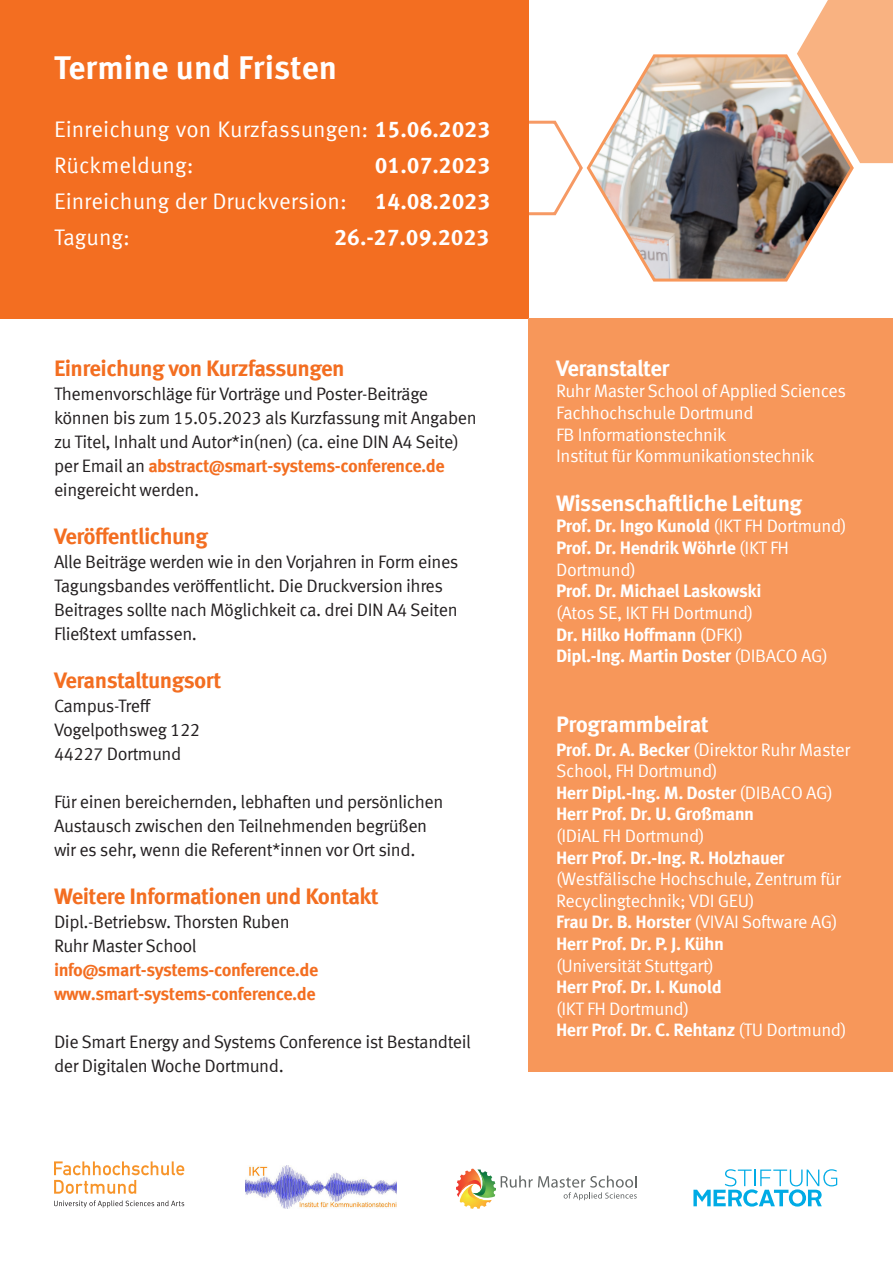
<style>
.page{position:relative;width:893px;height:1263px;background:#fff}
.page>*{position:absolute;margin:0;border:0;box-sizing:border-box;transform-origin:0 0}
.t1{font:700 33px "Meta Offc Pro";color:#fff}
.t2{font:22.5px/36px "Meta Offc Pro Norm";color:#fff}
.t3{font:700 22.5px "Meta Offc Pro";letter-spacing:-.025em;color:#f36e21}
.t4{font:700 22.5px "Meta Offc Pro";letter-spacing:-.025em;color:#fff}
.t5{font:700 22.5px "Meta Offc Pro";color:#fff}
.t6{font:18px/24px "Meta Offc Pro Norm";letter-spacing:-.025em;color:#231f20}
.t7{font:18px/21.6px "Meta Offc Pro Norm";letter-spacing:-.025em;color:#fff}
.t8{font:700 18px/21.6px "Meta Pro";letter-spacing:-.025em;color:#fff}
.t9{font:700 18px "Meta Offc Pro";letter-spacing:-.025em;color:#f36e21}
.s1{font-family:"Meta Offc Pro";font-weight:700}
.s2{font-family:"Meta Offc Pro";font-weight:700;color:#f36e21}
.s3{font-family:"Meta Pro Norm";font-weight:400}
.s4{font-family:"Meta Offc Pro"}
.s5{font-family:"Meta Offc Pro Norm";font-weight:400}
</style>
<div class="page">
<div style="left:0;top:0;width:528px;height:319px;background:#f36e21"></div>
<svg style="left:797px;top:0;width:96px;height:163px;background:#f9b98c"></svg>
<svg style="left:528px;top:119px;width:55px;height:98px"></svg>
<div style="left:528px;top:319px;width:365px;height:753px;background:#f7975a"></div>
<img style="left:586px;top:53px;width:270px;height:229px">
<svg style="left:54px;top:1161px;width:130px;height:33px"></svg>
<svg style="left:54px;top:1200px;width:130px;height:8px"></svg>
<svg style="left:456px;top:1168px;width:181px;height:41px"></svg>
<svg style="left:693px;top:1169px;width:144px;height:37px"></svg>
<img style="left:246px;top:1166px;width:150px;height:42px">
<p class="t1" style="left:54px;top:42px;width:285px">Termine und Fristen</p>
<p class="t2" style="left:54px;top:110px;width:438px">Einreichung von Kurzfassungen: <span class="s1">15.06.2023<br></span>Rückmeldung:</p>
<p class="t2" style="left:54px;top:146px;width:438px;text-align:justify;text-indent:321px"><span class="s1">01.07.2023<br></span>Einreichung der Druckversion: <span class="s1">14.08.2023<br></span>Tagung:</p>
<p class="t5" style="left:334px;top:220px;width:156px">26.-27.09.2023</p>
<p class="t3" style="left:54px;top:350px;width:292px">Einreichung von Kurzfassungen</p>
<p class="t6" style="left:54px;top:380px;width:424px">Themenvorschläge für Vorträge und Poster-Beiträge können bis zum 15.05.2023 als Kurzfassung mit Angaben zu Titel, Inhalt und Autor*in(nen) (ca. eine DIN A4 Seite) per Email an <span class="s2">abstract@smart-systems-conference.de </span>eingereicht werden.</p>
<p class="t3" style="left:54px;top:518px;width:156px">Veröffentlichung</p>
<p class="t6" style="left:54px;top:548px;width:406px">Alle Beiträge werden wie in den Vorjahren in Form eines Tagungsbandes veröffentlicht. Die Druckversion ihres Beitrages sollte nach Möglichkeit ca. drei DIN A4 Seiten Fließtext umfassen.</p>
<p class="t3" style="left:54px;top:662px;width:169px">Veranstaltungsort</p>
<p class="t6" style="left:54px;top:692px;width:99px">Campus-Treff</p>
<p class="t6" style="left:54px;top:716px;width:148px">Vogelpothsweg 122</p>
<p class="t6" style="left:54px;top:740px;width:129px">44227 Dortmund</p>
<p class="t6" style="left:54px;top:788px;width:391px">Für einen bereichernden, lebhaften und persönlichen<br>Austausch zwischen den Teilnehmenden begrüßen wir es sehr, wenn die Referent*innen vor Ort sind.</p>
<p class="t3" style="left:54px;top:878px;width:326px">Weitere Informationen und Kontakt</p>
<p class="t6" style="left:54px;top:908px;width:237px">Dipl.-Betriebsw. Thorsten Ruben</p>
<p class="t6" style="left:54px;top:932px;width:144px">Ruhr Master School</p>
<p class="t9" style="left:54px;top:955px;width:266px">info@smart-systems-conference.de</p>
<p class="t9" style="left:54px;top:979px;width:263px">www.smart-systems-conference.de</p>
<p class="t6" style="left:54px;top:1028px;width:419px">Die Smart Energy and Systems Conference ist Bestandteil der Digitalen Woche Dortmund.</p>
<p class="t4" style="left:556px;top:350px;width:115px">Veranstalter</p>
<p class="t7" style="left:556px;top:379px;width:291px">Ruhr Master School of Applied Sciences<br>Fachhochschule Dortmund<br>FB Informationstechnik<br>Institut für Kommunikationstechnik</p>
<p class="t4" style="left:556px;top:485px;width:248px">Wissenschaftliche Leitung</p>
<p class="t8" style="left:556px;top:514px;width:292px">Prof. Dr. Ingo Kunold <span class="s3">(IKT FH Dortmund)<br></span>Prof. Dr. Hendrik Wöhrle <span class="s3">(IKT FH<br>Dortmund)<br></span>Prof. Dr. Michael Laskowski<br><span class="s3">(Atos SE, IKT FH Dortmund)<br></span>Dr. Hilko Hoffmann <span class="s3">(DFKI)<br></span><span class="s4">Dipl.-Ing. Martin Doster</span> <span class="s5">(DIBACO AG)</span></p>
<p class="t4" style="left:556px;top:707px;width:154px">Programmbeirat</p>
<p class="t7" style="left:556px;top:737px;width:296px"><span class="s1">Prof. Dr. A. Becker</span> (Direktor Ruhr Master<br>School, FH Dortmund)<br><span class="s1">Herr Dipl.-Ing. M. Doster</span> (DIBACO AG)<br><span class="s1">Herr Prof. Dr. U. Großmann<br></span>(IDiAL FH Dortmund)<br><span class="s1">Herr Prof. Dr.-Ing. R. Holzhauer </span>(Westfälische Hochschule, Zentrum für<br>Recyclingtechnik; VDI GEU)<br><span class="s1">Frau Dr. B. Horster</span> (VIVAI Software AG)<br><span class="s1">Herr Prof. Dr. P. J. Kühn<br></span>(Universität Stuttgart)<br><span class="s1">Herr Prof. Dr. I. Kunold<br></span>(IKT FH Dortmund)<br><span class="s1">Herr Prof. Dr. C. Rehtanz</span> (TU Dortmund)</p>
</div>
